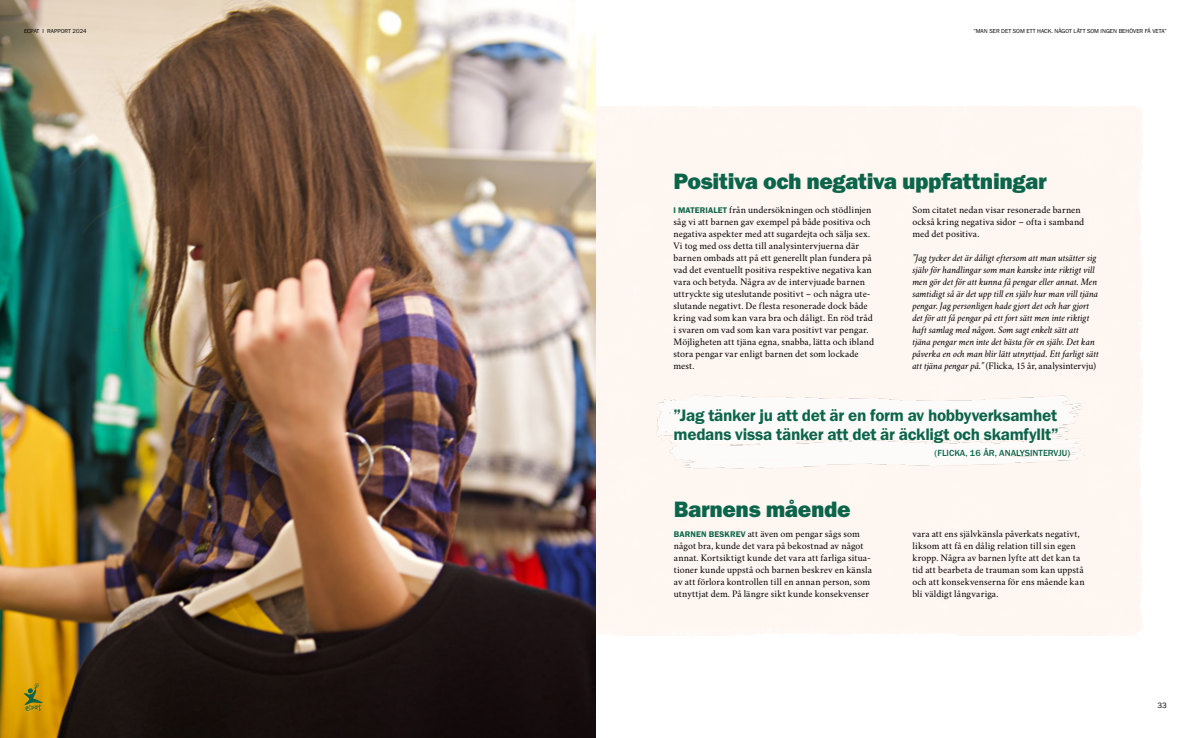
<style>
.page{position:relative;width:1191px;height:738px;background:#fff}
.page>*{position:absolute;margin:0;border:0;box-sizing:border-box;transform-origin:0 0}
.t1{font:23px "Franklin Gothic URW Hea";letter-spacing:-.02em;color:#0c654a}
.t2{font:17.2px/19.5px "Franklin Gothic URW Dem";letter-spacing:-.02em;color:#0c654a}
.t3{font:10px/12px "Crimson";letter-spacing:.005em;color:#000}
.t4{font:italic 10px/12px "Crimson";letter-spacing:-.01em;color:#000}
.t5{font:500 9.2px "ITC Franklin Gothic Std";color:#0c654a}
.t6{font:8px "Franklin Gothic URW Boo";color:#000}
.t7{font:6px "Franklin Gothic URW Boo";color:#000}
.s1{font-style:normal}
.s2{font-family:"Franklin Gothic URW Dem";font-size:8.5px;color:#0c654a}
</style>
<div class="page">
<div style="left:595px;top:107px;width:547px;height:528px;background:#fef6f1"></div>
<img style="left:647px;top:369px;width:453px;height:109px">
<img style="left:0;top:0;width:595px;height:737px">
<svg style="left:24px;top:682px;width:19px;height:29px"></svg>
<p class="t7" style="left:24px;top:27px;width:64px">ECPAT I RAPPORT 2024</p>
<p class="t7" style="left:973px;top:27px;width:195px">”MAN SER DET SOM ETT HACK. NÅGOT LÄTT SOM INGEN BEHÖVER FÅ VETA”</p>
<h1 class="t1" style="left:673px;top:166px;width:375px">Positiva och negativa uppfattningar</h1>
<p class="t3" style="left:912px;top:202px;width:173px">Som citatet nedan visar resonerade barnen också kring negativa sidor – ofta i samband med det positiva.</p>
<p class="t4" style="left:912px;top:251px;width:188px">”Jag tycker det är dåligt eftersom att man utsätter sig själv för handlingar som man kanske inte riktigt vill men gör det för att kunna få pengar eller annat. Men samtidigt så är det upp till en själv hur man vill tjäna pengar. Jag personligen hade gjort det och har gjort det för att få pengar på ett fort sätt men inte riktigt haft samlag med någon. Som sagt enkelt sätt att tjäna pengar men inte det bästa för en själv. Det kan påverka en och man blir lätt utnyttjad. Ett farligt sätt att tjäna pengar på.” <span class="s1">(Flicka, 15 år, analysintervju)</span></p>
<p class="t3" style="left:673px;top:202px;width:202px"><span class="s2">I MATERIALET</span> från undersökningen och stödlinjen såg vi att barnen gav exempel på både positiva och negativa aspekter med att sugardejta och sälja sex.<br>Vi tog med oss detta till analysintervjuerna där barnen ombads att på ett generellt plan fundera på vad det eventuellt positiva respektive negativa kan vara och betyda. Några av de intervjuade barnen uttryckte sig uteslutande positivt – och några ute&shy;slutande negativt. De flesta resonerade dock både kring vad som kan vara bra och dåligt. En röd tråd i svaren om vad som kan vara positivt var pengar.<br>Möjligheten att tjäna egna, snabba, lätta och ibland stora pengar var enligt barnen det som lockade mest.</p>
<h2 class="t2" style="left:673px;top:405px;width:386px">”Jag tänker ju att det är en form av hobbyverksamhet medans vissa tänker att det är äckligt och skamfyllt”</h2>
<p class="t5" style="left:934px;top:448px;width:137px">(FLICKA, 16 ÅR, ANALYSINTERVJU)</p>
<h1 class="t1" style="left:673px;top:494px;width:178px">Barnens mående</h1>
<p class="t3" style="left:674px;top:526px;width:199px"><span class="s2">BARNEN BESKREV</span> att även om pengar sågs som något bra, kunde det vara på bekostnad av något annat. Kortsiktigt kunde det vara att farliga situa&shy;tioner kunde uppstå och barnen beskrev en känsla av att förlora kontrollen till en annan person, som utnyttjat dem. På längre sikt kunde konsekvenser</p>
<p class="t3" style="left:912px;top:526px;width:174px">vara att ens självkänsla påverkats negativt, liksom att få en dålig relation till sin egen kropp. Några av barnen lyfte att det kan ta tid att bearbeta de trauman som kan uppstå och att konsekvenserna för ens mående kan bli väldigt långvariga.</p>
<p class="t6" style="left:1157px;top:699px;width:11px">33</p>
</div>
